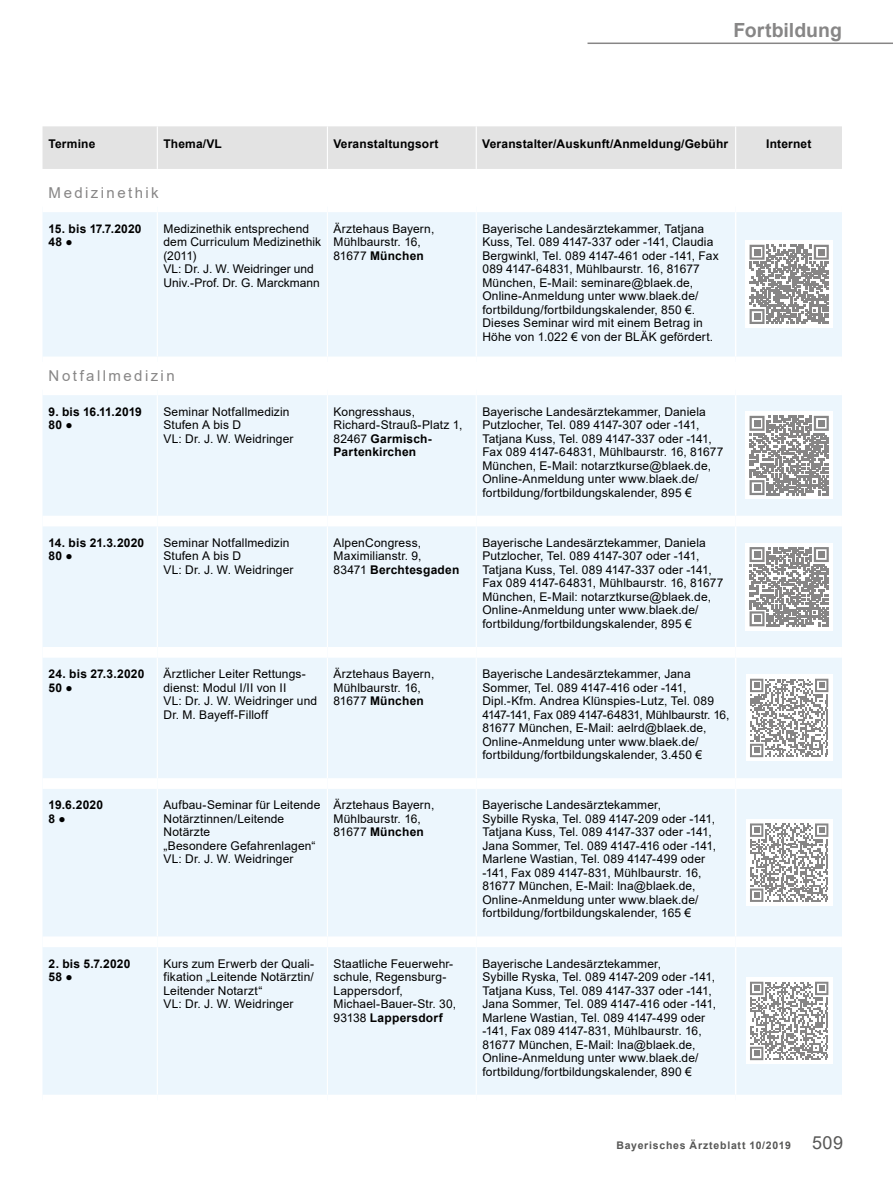
<style>
.page{position:relative;width:893px;height:1191px;background:#fff}
.page>*{position:absolute;margin:0;border:0;box-sizing:border-box;transform-origin:0 0}
.t1{font:700 19.5px "Arial";color:#878686}
.t2{font:15px "Arial";letter-spacing:.16em;color:#878686}
.t3{font:12px/13.5px "Arial";letter-spacing:.01em;color:#000}
.t4{font:700 12px/13.5px "Arial";letter-spacing:.015em;color:#000}
.t5{font:700 10.5px "Arial";letter-spacing:.07em;color:#575756}
.s1{font-weight:700}
.s2{font-weight:400;font-size:18px}
</style>
<div class="page">
<hr style="left:587px;top:43px;width:306px;height:1px;background:#878686">
<div style="left:43px;top:126px;width:799px;height:43px;background:#e3e3e3"></div>
<hr style="left:157px;top:126px;width:1px;height:43px;background:#fff">
<hr style="left:327px;top:126px;width:1px;height:43px;background:#fff">
<hr style="left:476px;top:126px;width:1px;height:43px;background:#fff">
<hr style="left:735px;top:126px;width:1px;height:43px;background:#fff">
<div style="left:43px;top:212px;width:799px;height:882px;background:#ecf6fd"></div>
<hr style="left:157px;top:212px;width:1px;height:144px;background:#fff">
<hr style="left:327px;top:212px;width:1px;height:144px;background:#fff">
<hr style="left:476px;top:212px;width:1px;height:144px;background:#fff">
<hr style="left:157px;top:395px;width:1px;height:121px;background:#fff">
<hr style="left:327px;top:395px;width:1px;height:121px;background:#fff">
<hr style="left:476px;top:395px;width:1px;height:121px;background:#fff">
<hr style="left:157px;top:526px;width:1px;height:121px;background:#fff">
<hr style="left:327px;top:526px;width:1px;height:121px;background:#fff">
<hr style="left:476px;top:526px;width:1px;height:121px;background:#fff">
<hr style="left:157px;top:657px;width:1px;height:121px;background:#fff">
<hr style="left:327px;top:657px;width:1px;height:121px;background:#fff">
<hr style="left:476px;top:657px;width:1px;height:121px;background:#fff">
<hr style="left:157px;top:789px;width:1px;height:147px;background:#fff">
<hr style="left:327px;top:789px;width:1px;height:147px;background:#fff">
<hr style="left:476px;top:789px;width:1px;height:147px;background:#fff">
<hr style="left:157px;top:947px;width:1px;height:147px;background:#fff">
<hr style="left:327px;top:947px;width:1px;height:147px;background:#fff">
<hr style="left:476px;top:947px;width:1px;height:147px;background:#fff">
<hr style="left:735px;top:212px;width:1px;height:144px;background:#fff">
<hr style="left:735px;top:395px;width:1px;height:121px;background:#fff">
<hr style="left:735px;top:526px;width:1px;height:121px;background:#fff">
<hr style="left:735px;top:657px;width:1px;height:121px;background:#fff">
<hr style="left:735px;top:789px;width:1px;height:147px;background:#fff">
<hr style="left:735px;top:947px;width:1px;height:147px;background:#fff">
<div style="left:43px;top:356px;width:114px;height:11px;background:#fff"></div>
<div style="left:157px;top:356px;width:170px;height:11px;background:#fff"></div>
<div style="left:327px;top:356px;width:149px;height:11px;background:#fff"></div>
<div style="left:476px;top:356px;width:260px;height:11px;background:#fff"></div>
<div style="left:736px;top:356px;width:106px;height:11px;background:#fff"></div>
<div style="left:43px;top:384px;width:114px;height:11px;background:#fff"></div>
<div style="left:157px;top:384px;width:170px;height:11px;background:#fff"></div>
<div style="left:327px;top:384px;width:149px;height:11px;background:#fff"></div>
<div style="left:476px;top:384px;width:260px;height:11px;background:#fff"></div>
<div style="left:736px;top:384px;width:106px;height:11px;background:#fff"></div>
<div style="left:43px;top:516px;width:114px;height:10px;background:#fff"></div>
<div style="left:157px;top:516px;width:170px;height:10px;background:#fff"></div>
<div style="left:327px;top:516px;width:149px;height:10px;background:#fff"></div>
<div style="left:476px;top:516px;width:260px;height:10px;background:#fff"></div>
<div style="left:736px;top:516px;width:106px;height:10px;background:#fff"></div>
<div style="left:43px;top:647px;width:114px;height:10px;background:#fff"></div>
<div style="left:157px;top:647px;width:170px;height:10px;background:#fff"></div>
<div style="left:327px;top:647px;width:149px;height:10px;background:#fff"></div>
<div style="left:476px;top:647px;width:260px;height:10px;background:#fff"></div>
<div style="left:736px;top:647px;width:106px;height:10px;background:#fff"></div>
<div style="left:43px;top:778px;width:114px;height:11px;background:#fff"></div>
<div style="left:157px;top:778px;width:170px;height:11px;background:#fff"></div>
<div style="left:327px;top:778px;width:149px;height:11px;background:#fff"></div>
<div style="left:476px;top:778px;width:260px;height:11px;background:#fff"></div>
<div style="left:736px;top:778px;width:106px;height:11px;background:#fff"></div>
<div style="left:43px;top:936px;width:114px;height:11px;background:#fff"></div>
<div style="left:157px;top:936px;width:170px;height:11px;background:#fff"></div>
<div style="left:327px;top:936px;width:149px;height:11px;background:#fff"></div>
<div style="left:476px;top:936px;width:260px;height:11px;background:#fff"></div>
<div style="left:736px;top:936px;width:106px;height:11px;background:#fff"></div>
<div style="left:745px;top:240px;width:88px;height:88px;background:#fff"></div>
<svg style="left:749px;top:245px;width:80px;height:79px"></svg>
<div style="left:754px;top:313px;width:6px;height:7px;background:#878686"></div>
<div style="left:745px;top:411px;width:88px;height:88px;background:#fff"></div>
<svg style="left:749px;top:416px;width:80px;height:79px"></svg>
<div style="left:754px;top:484px;width:6px;height:7px;background:#878686"></div>
<div style="left:745px;top:543px;width:88px;height:87px;background:#fff"></div>
<svg style="left:749px;top:547px;width:80px;height:79px"></svg>
<div style="left:754px;top:551px;width:6px;height:7px;background:#878686"></div>
<div style="left:818px;top:551px;width:6px;height:7px;background:#878686"></div>
<div style="left:754px;top:615px;width:6px;height:7px;background:#878686"></div>
<div style="left:746px;top:675px;width:86px;height:86px;background:#fff"></div>
<svg style="left:750px;top:678px;width:78px;height:79px"></svg>
<div style="left:746px;top:819px;width:86px;height:86px;background:#fff"></div>
<svg style="left:750px;top:823px;width:78px;height:79px"></svg>
<div style="left:746px;top:978px;width:86px;height:86px;background:#fff"></div>
<svg style="left:750px;top:981px;width:78px;height:79px"></svg>
<h1 class="t1" style="left:733px;top:16px;width:110px">Fortbildung</h1>
<p class="t4" style="left:49px;top:137px;width:48px">Termine</p>
<p class="t4" style="left:163px;top:137px;width:60px">Thema/VL</p>
<p class="t4" style="left:333px;top:137px;width:106px">Veranstaltungsort</p>
<p class="t4" style="left:482px;top:137px;width:248px">Veranstalter/Auskunft/Anmeldung/Gebühr</p>
<p class="t4" style="left:766px;top:137px;width:47px">Internet</p>
<p class="t2" style="left:49px;top:183px;width:112px">Medizinethik</p>
<p class="t4" style="left:49px;top:222px;width:95px">15. bis 17.7.2020<br>48 ●</p>
<p class="t3" style="left:163px;top:221px;width:159px">Medizinethik entsprechend dem Curriculum Medizinethik (2011)<br>VL: Dr. J. W. Weidringer und<br>Univ.-Prof. Dr. G. Marckmann</p>
<p class="t3" style="left:334px;top:221px;width:102px">Ärztehaus Bayern,<br>Mühlbaurstr. 16,<br>81677 <span class="s1">München</span></p>
<p class="t3" style="left:482px;top:221px;width:238px">Bayerische Landesärztekammer, Tatjana Kuss, Tel. 089 4147-337 oder -141, Claudia Bergwinkl, Tel. 089 4147-461 oder -141, Fax 089 4147-64831, Mühlbaurstr. 16, 81677<br>München, E-Mail: seminare@blaek.de, Online-Anmeldung unter www.blaek.de/ fortbildung/fortbildungskalender, 850 €.<br>Dieses Seminar wird mit einem Betrag in Höhe von 1.022 € von der BLÄK gefördert.</p>
<p class="t2" style="left:49px;top:366px;width:128px">Notfallmedizin</p>
<p class="t4" style="left:49px;top:405px;width:95px">9. bis 16.11.2019<br>80 ●</p>
<p class="t3" style="left:163px;top:404px;width:132px">Seminar Notfallmedizin<br>Stufen A bis D<br>VL: Dr. J. W. Weidringer</p>
<p class="t3" style="left:334px;top:404px;width:130px">Kongresshaus,<br>Richard-Strauß-Platz 1,<br>82467 <span class="s1">Garmisch-<br>Partenkirchen</span></p>
<p class="t3" style="left:482px;top:404px;width:243px">Bayerische Landesärztekammer, Daniela Putzlocher, Tel. 089 4147-307 oder -141, Tatjana Kuss, Tel. 089 4147-337 oder -141, Fax 089 4147-64831, Mühlbaurstr. 16, 81677<br>München, E-Mail: notarztkurse@blaek.de, Online-Anmeldung unter www.blaek.de/ fortbildung/fortbildungskalender, 895 €</p>
<p class="t4" style="left:49px;top:536px;width:97px">14. bis 21.3.2020<br>80 ●</p>
<p class="t3" style="left:163px;top:536px;width:132px">Seminar Notfallmedizin<br>Stufen A bis D<br>VL: Dr. J. W. Weidringer</p>
<p class="t3" style="left:334px;top:536px;width:127px">AlpenCongress,<br>Maximilianstr. 9,<br>83471 <span class="s1">Berchtesgaden</span></p>
<p class="t3" style="left:482px;top:536px;width:243px">Bayerische Landesärztekammer, Daniela Putzlocher, Tel. 089 4147-307 oder -141, Tatjana Kuss, Tel. 089 4147-337 oder -141, Fax 089 4147-64831, Mühlbaurstr. 16, 81677<br>München, E-Mail: notarztkurse@blaek.de, Online-Anmeldung unter www.blaek.de/ fortbildung/fortbildungskalender, 895 €</p>
<p class="t4" style="left:49px;top:667px;width:97px">24. bis 27.3.2020<br>50 ●</p>
<p class="t3" style="left:163px;top:667px;width:155px">Ärztlicher Leiter Rettungs&shy;dienst: Modul I/II von II<br>VL: Dr. J. W. Weidringer und<br>Dr. M. Bayeff-Filloff</p>
<p class="t3" style="left:334px;top:667px;width:102px">Ärztehaus Bayern,<br>Mühlbaurstr. 16,<br>81677 <span class="s1">München</span></p>
<p class="t3" style="left:482px;top:667px;width:249px">Bayerische Landesärztekammer, Jana Sommer, Tel. 089 4147-416 oder -141, Dipl.-Kfm. Andrea Klünspies-Lutz, Tel. 089<br>4147-141, Fax 089 4147-64831, Mühlbaurstr. 16, 81677 München, E-Mail: aelrd@blaek.de, Online-Anmeldung unter www.blaek.de/ fortbildung/fortbildungskalender, 3.450 €</p>
<p class="t4" style="left:49px;top:798px;width:56px">19.6.2020<br>8 ●</p>
<p class="t3" style="left:163px;top:798px;width:158px">Aufbau-Seminar für Leitende<br>Notärztinnen/Leitende<br>Notärzte<br>„Besondere Gefahrenlagen“<br>VL: Dr. J. W. Weidringer</p>
<p class="t3" style="left:334px;top:798px;width:102px">Ärztehaus Bayern,<br>Mühlbaurstr. 16,<br>81677 <span class="s1">München</span></p>
<p class="t3" style="left:482px;top:798px;width:235px">Bayerische Landesärztekammer,<br>Sybille Ryska, Tel. 089 4147-209 oder -141, Tatjana Kuss, Tel. 089 4147-337 oder -141, Jana Sommer, Tel. 089 4147-416 oder -141, Marlene Wastian, Tel. 089 4147-499 oder -141, Fax 089 4147-831, Mühlbaurstr. 16, 81677 München, E-Mail: lna@blaek.de, Online-Anmeldung unter www.blaek.de/ fortbildung/fortbildungskalender, 165 €</p>
<p class="t4" style="left:49px;top:956px;width:83px">2. bis 5.7.2020<br>58 ●</p>
<p class="t3" style="left:163px;top:956px;width:152px">Kurs zum Erwerb der Quali&shy;fikation „Leitende Notärztin/<br>Leitender Notarzt“<br>VL: Dr. J. W. Weidringer</p>
<p class="t3" style="left:334px;top:956px;width:124px">Staatliche Feuerwehr&shy;schule, Regensburg-<br>Lappersdorf,<br>Michael-Bauer-Str. 30,<br>93138 <span class="s1">Lappersdorf</span></p>
<p class="t3" style="left:482px;top:956px;width:235px">Bayerische Landesärztekammer,<br>Sybille Ryska, Tel. 089 4147-209 oder -141, Tatjana Kuss, Tel. 089 4147-337 oder -141, Jana Sommer, Tel. 089 4147-416 oder -141, Marlene Wastian, Tel. 089 4147-499 oder -141, Fax 089 4147-831, Mühlbaurstr. 16, 81677 München, E-Mail: lna@blaek.de, Online-Anmeldung unter www.blaek.de/ fortbildung/fortbildungskalender, 890 €</p>
<p class="t5" style="left:616px;top:1137px;width:228px">Bayerisches Ärzteblatt 10/2019 <span class="s2">509</span></p>
</div>
